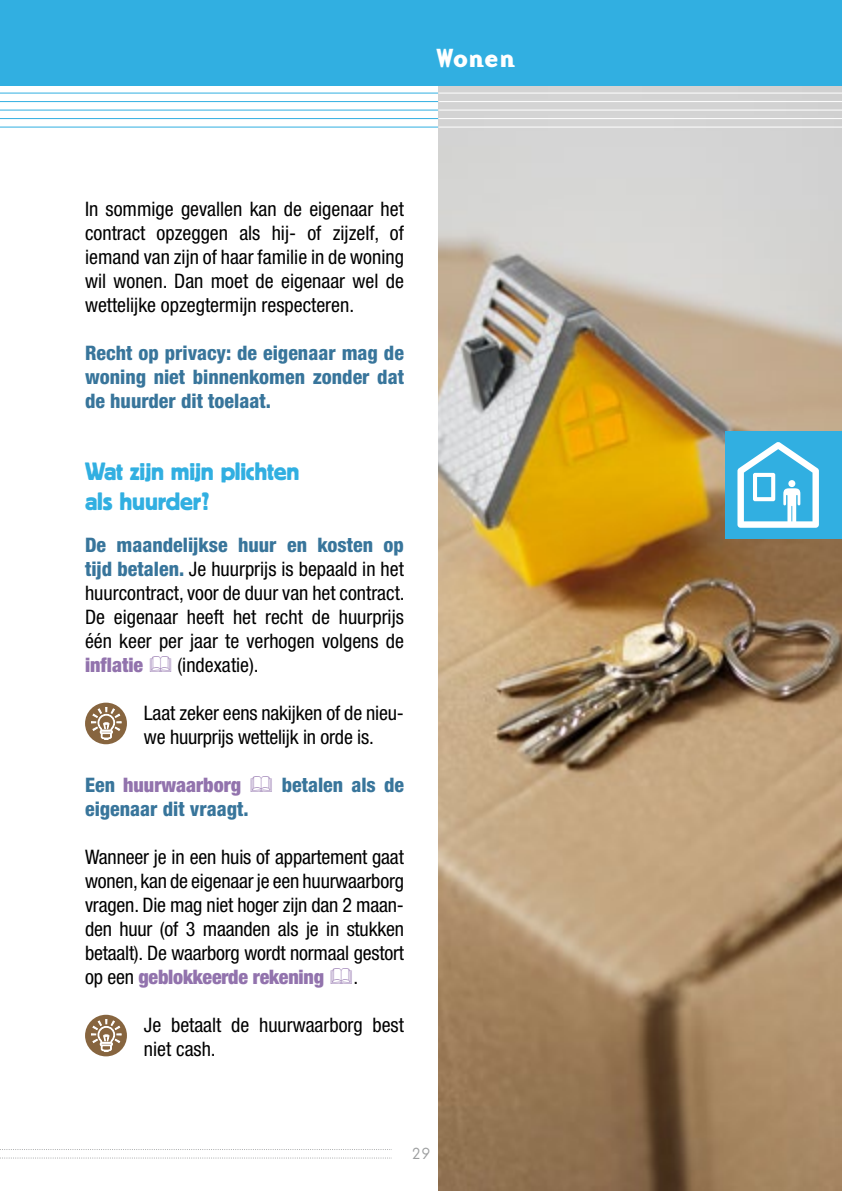
<style>
.page{position:relative;width:842px;height:1191px;background:#fff}
.page>*{position:absolute;margin:0;border:0;box-sizing:border-box;transform-origin:0 0}
.t1{font:700 26px "Base Mono Wide";color:#fff}
.t2{font:25px/30px "Block BE";letter-spacing:-.01em;color:#31afe1}
.t3{font:condensed 20px/24px "Helvetica Neue";color:#000;text-align:justify}
.t4{font:800 condensed 20px/24px "Helvetica Neue";color:#38759b;text-align:justify}
.t5{font:900 condensed 20px "Helvetica Neue";color:#9273ad}
.t6{font:100 16px "Base Mono Wide";color:#9c9e9f}
.s1{font-weight:800;color:#38759b}
.s2{font-weight:900;color:#9273ad}
</style>
<div class="page">
<svg style="left:0;top:1149px;width:392px;height:1px"></svg>
<svg style="left:0;top:1157px;width:392px;height:1px"></svg>
<img style="left:438px;top:85px;width:404px;height:1106px">
<hr style="left:0;top:93px;width:438px;height:1px;background:#31afe1">
<hr style="left:0;top:101px;width:438px;height:1px;background:#31afe1">
<hr style="left:0;top:110px;width:438px;height:1px;background:#31afe1">
<hr style="left:0;top:118px;width:438px;height:1px;background:#31afe1">
<hr style="left:0;top:127px;width:438px;height:1px;background:#31afe1">
<div style="left:0;top:0;width:842px;height:85px;background:#31afe1"></div>
<hr style="left:438px;top:93px;width:404px;height:1px;background:#fff">
<hr style="left:438px;top:101px;width:404px;height:1px;background:#fff">
<hr style="left:438px;top:110px;width:404px;height:1px;background:#fff">
<hr style="left:438px;top:118px;width:404px;height:1px;background:#fff">
<hr style="left:438px;top:127px;width:404px;height:1px;background:#fff">
<div style="left:85px;top:702px;width:42px;height:42px;background:#87653f;border-radius:50%"></div>
<svg style="left:91px;top:707px;width:31px;height:33px"></svg>
<svg style="left:85px;top:1014px;width:42px;height:42px"></svg>
<svg style="left:91px;top:1019px;width:31px;height:33px"></svg>
<div style="left:726px;top:431px;width:116px;height:108px;background:#31afe1"></div>
<svg style="left:737px;top:442px;width:82px;height:86px"></svg>
<h1 class="t1" style="left:437px;top:40px;width:79px">Wonen</h1>
<p class="t3" style="left:85px;top:197px;width:320px">In sommige gevallen kan de eigenaar het contract opzeggen als hij- of zijzelf, of iemand van zijn of haar familie in de woning wil wonen. Dan moet de eigenaar wel de wettelijke opzegtermijn respecteren.</p>
<p class="t4" style="left:85px;top:341px;width:320px">Recht op privacy: de eigenaar mag de woning niet binnenkomen zonder dat de huurder dit toelaat.</p>
<p class="t2" style="left:85px;top:455px;width:216px">Wat zijn mijn plichten als huurder?</p>
<p class="t3" style="left:85px;top:533px;width:321px"><span class="s1">De maandelijkse huur en kosten op tijd betalen.</span> Je huurprijs is bepaald in het huurcontract, voor de duur van het contract.<br>De eigenaar heeft het recht de huurprijs één keer per jaar te verhogen volgens de</p>
<p class="t5" style="left:85px;top:653px;width:60px">inflatie</p>
<p class="t3" style="left:177px;top:653px;width:83px">(indexatie).</p>
<p class="t3" style="left:144px;top:701px;width:261px">Laat zeker eens nakijken of de nieu&shy;we huurprijs wettelijk in orde is.</p>
<p class="t5" style="left:85px;top:773px;width:158px"><span class="s1">Een</span> huurwaarborg</p>
<p class="t4" style="left:282px;top:773px;width:124px">betalen als de</p>
<p class="t4" style="left:85px;top:797px;width:165px">eigenaar dit vraagt.</p>
<p class="t3" style="left:85px;top:845px;width:320px">Wanneer je in een huis of appartement gaat wonen, kan de eigenaar je een huurwaarborg vragen. Die mag niet hoger zijn dan 2 maan&shy;den huur (of 3 maanden als je in stukken betaalt). De waarborg wordt normaal gestort op een <span class="s2">geblokkeerde rekening</span></p>
<p class="t3" style="left:353px;top:965px;width:6px">.</p>
<p class="t3" style="left:144px;top:1013px;width:261px">Je betaalt de huurwaarborg best niet cash.</p>
<p class="t6" style="left:411px;top:1142px;width:21px">29</p>
</div>
